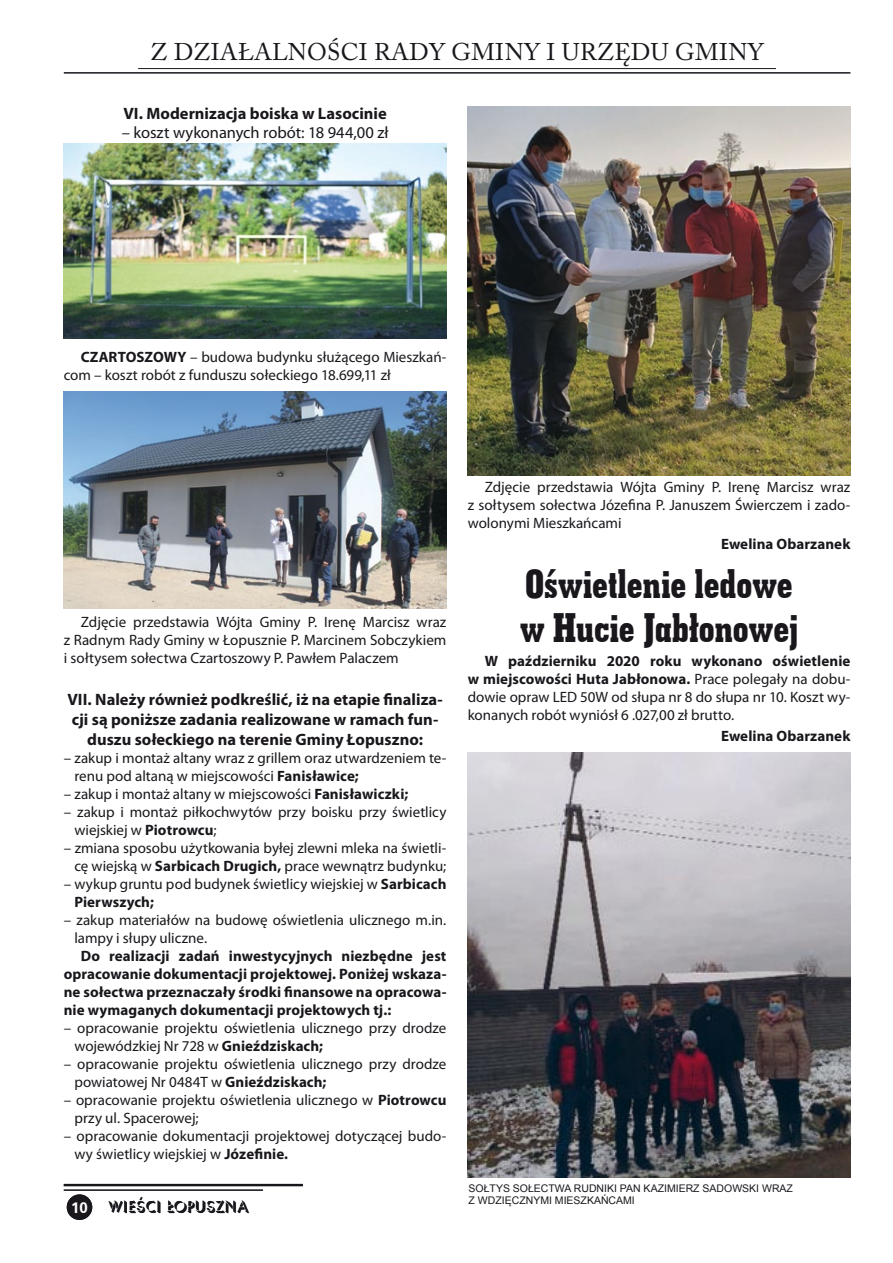
<style>
.page{position:relative;width:893px;height:1263px;background:#fff}
.page>*{position:absolute;margin:0;border:0;box-sizing:border-box;transform-origin:0 0}
.t1{font:42px/43.5px "Geom Slab 703 BT Pl Cd Xtra Bd";color:#1a171c}
.t2{font:24px "Adobe Caslon Pro";letter-spacing:.015em;color:#1a171c}
.t3{font:700 16.5px/19.8px "Myriad Pro";color:#1a171c;text-align:center}
.t4{font:16.5px "Myriad Pro";letter-spacing:-.005em;color:#1a171c}
.t5{font:16.5px "Umbrella";color:#1a171c}
.t6{font:15px/18px "Myriad Pro";color:#1a171c}
.t7{font:700 15px/18px "Myriad Pro";letter-spacing:.005em;color:#1a171c;text-align:justify}
.t8{font:700 15px "Zurich L2";color:#fff}
.t9{font:10.5px/12.6px "Arial";color:#1a171c}
.s1{font-weight:700}
</style>
<div class="page">
<div style="left:67px;top:1194px;width:25px;height:26px;background:#1a171c;border-radius:50%"></div>
<hr style="left:64px;top:1184px;width:239px;height:2px;background:#1a171c">
<hr style="left:64px;top:1189px;width:199px;height:2px;background:#1a171c">
<hr style="left:64px;top:72px;width:786px;height:2px;background:#1a171c">
<hr style="left:138px;top:68px;width:638px;height:1px;background:#1a171c">
<img style="left:64px;top:143px;width:382px;height:195px">
<img style="left:64px;top:392px;width:382px;height:217px">
<img style="left:468px;top:106px;width:382px;height:370px">
<img style="left:468px;top:753px;width:382px;height:425px">
<h2 class="t2" style="left:150px;top:38px;width:615px">Z DZIAŁALNOŚCI RADY GMINY I URZĘDU GMINY</h2>
<p class="t3" style="left:123px;top:103px;width:265px">VI. Modernizacja boiska w Lasocinie</p>
<p class="t4" style="left:122px;top:123px;width:268px">– koszt wykonanych robót: 18 944,00 zł</p>
<p class="t6" style="left:64px;top:348px;width:384px;text-indent:114px"><span class="s1">Y</span> – budowa budynku służącego Mieszkań&shy;com – koszt robót z funduszu sołeckiego 18.699,11 zł</p>
<p class="t7" style="left:81px;top:347px;width:20px">CZAR</p>
<p class="t7" style="left:118px;top:347px;width:39px">TOSZOW</p>
<p class="t6" style="left:64px;top:613px;width:384px;text-align:justify;text-indent:17px">Zdjęcie przedstawia Wójta Gminy P. Irenę Marcisz wraz z Radnym Rady Gminy w Łopusznie P. Marcinem Sobczykiem i sołtysem sołectwa Czartoszowy P. Pawłem Palaczem</p>
<p class="t3" style="left:67px;top:689px;width:377px">VII . Należy również podkreślić, iż na etapie finaliza&shy;cji są poniższe zadania realizowane w ramach fun&shy;duszu sołeckiego na terenie Gminy Łopuszno:</p>
<p class="t6" style="left:74px;top:748px;width:374px;text-indent:-11px">– zakup i montaż altany wraz z grillem oraz utwardzeniem te&shy;renu pod altaną w miejscowości <span class="s1">Fanisławice;</span></p>
<p class="t6" style="left:64px;top:784px;width:346px">– zakup i montaż altany w miejscowości <span class="s1">Fanisławiczki;</span></p>
<p class="t6" style="left:74px;top:802px;width:373px;text-indent:-11px">– zakup i montaż piłkochwytów przy boisku przy świetlicy wiejskiej w <span class="s1">Piotrowcu</span>;</p>
<p class="t6" style="left:64px;top:838px;width:384px;text-align:right">– zmiana sposobu użytkowania byłej zlewni mleka na świetli&shy;cę wiejską w <span class="s1">Sarbicach Drugich,</span> prace wewnątrz budynku;</p>
<p class="t6" style="left:74px;top:874px;width:374px;text-indent:-11px">– wykup gruntu pod budynek świetlicy wiejskiej w <span class="s1">Sarbicach<br>Pierwszych;</span></p>
<p class="t6" style="left:74px;top:910px;width:373px;text-indent:-11px">– zakup materiałów na budowę oświetlenia ulicznego m.in. lampy i słupy uliczne.</p>
<p class="t7" style="left:64px;top:946px;width:384px;text-indent:17px">Do realizacji zadań inwestycyjnych niezbędne jest opracowanie dokumentacji projektowej. Poniżej wskaza&shy;ne sołectwa przeznaczały środki finansowe na opracowa&shy;nie wymaganych dokumentacji projektowych tj.:</p>
<p class="t6" style="left:74px;top:1018px;width:374px;text-indent:-11px">– opracowanie projektu oświetlenia ulicznego przy drodze wojewódzkiej Nr 728 w <span class="s1">Gnieździskach;</span></p>
<p class="t6" style="left:74px;top:1054px;width:374px;text-indent:-11px">– opracowanie projektu oświetlenia ulicznego przy drodze powiatowej Nr 0484T w <span class="s1">Gnieździskach;</span></p>
<p class="t6" style="left:74px;top:1090px;width:373px;text-indent:-11px">– opracowanie projektu oświetlenia ulicznego w <span class="s1">Piotrowcu </span>przy ul. Spacerowej;</p>
<p class="t6" style="left:74px;top:1126px;width:374px;text-indent:-11px">– opracowanie dokumentacji projektowej dotyczącej budo&shy;wy świetlicy wiejskiej w <span class="s1">Józefinie.</span></p>
<p class="t8" style="left:71px;top:1197px;width:18px">10</p>
<p class="t5" style="left:109px;top:1196px;width:141px">WIEŚCI ŁOPUSZNA</p>
<p class="t6" style="left:468px;top:477px;width:384px;text-align:justify;text-indent:17px">Zdjęcie przedstawia Wójta Gminy P. Irenę Marcisz wraz z sołtysem sołectwa Józefina P. Januszem Świerczem i zado&shy;wolonymi Mieszkańcami</p>
<p class="t7" style="left:721px;top:534px;width:131px">Ewelina Obarzanek</p>
<h1 class="t1" style="left:520px;top:561px;width:280px">Oświetlenie ledowe w Hucie Jabłonowej</h1>
<p class="t6" style="left:468px;top:652px;width:384px;text-align:justify;text-indent:17px"><span class="s1">W październiku 2020 roku wykonano oświetlenie w miejscowości Huta Jabłonowa.</span> Prace polegały na dobu&shy;dowie opraw LED 50W od słupa nr 8 do słupa nr 10. Koszt wy&shy;konanych robót wyniósł 6 .027,00 zł brutto.</p>
<p class="t7" style="left:721px;top:726px;width:131px">Ewelina Obarzanek</p>
<p class="t9" style="left:469px;top:1182px;width:326px">SOŁTYS SOŁECTWA RUDNIKI PAN KAZIMIERZ SADOWSKI WRAZ<br>Z WDZIĘCZNYMI MIESZKAŃCAMI</p>
</div>
